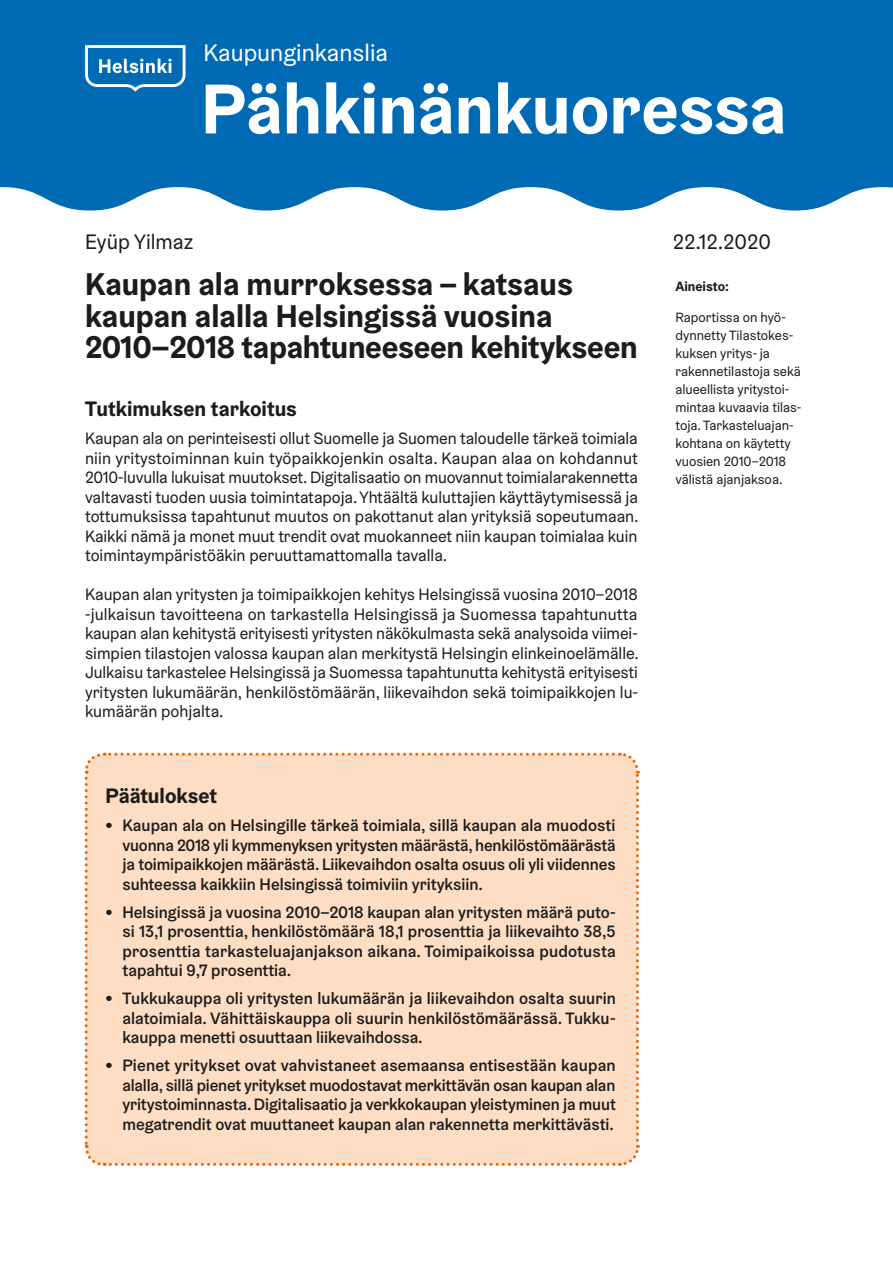
<style>
.page{position:relative;width:893px;height:1263px;background:#fff}
.page>*{position:absolute;margin:0;border:0;box-sizing:border-box;transform-origin:0 0}
.t1{font:700 70.5px "Helsinki Grotesk";color:#fff}
.H1_Pääotsikko{font:700 31.5px/31.5px "Helsinki Grotesk";color:#1c1c1b}
.t2{font:24px "Helsinki Grotesk";color:#fff}
.H2_Väliotsikko{font:700 21px "Helsinki Grotesk";color:#1c1c1b}
.Kirjoittajan_nimi_ja{font:21px "Helsinki Grotesk";color:#1c1c1b}
.Leipis{font:16.5px/19.5px "Helsinki Grotesk";color:#1c1c1b;text-align:justify}
.t3{font:500 16.5px/19.5px "Helsinki Grotesk";color:#1c1c1b;text-align:justify}
.Kirjoittajan_nimi_ja-2{font:13.5px/18px "Helsinki Grotesk";color:#1c1c1b}
.Kirjoittajan_nimi_ja-3{font:700 13.5px "Helsinki Grotesk";color:#1c1c1b}
.s1{font-weight:900;font-size:19.5px}
</style>
<div class="page">
<div style="left:0;top:0;width:893px;height:210px;background:#006ab5"></div>
<svg style="left:85px;top:45px;width:101px;height:47px"></svg>
<div style="left:84px;top:752px;width:556px;height:414px;background:#fdddc3"></div>
<h3 class="t2" style="left:203px;top:37px;width:186px">Kaupunginkanslia</h3>
<h1 class="t1" style="left:201px;top:64px;width:587px">Pähkinänkuoressa</h1>
<p class="Kirjoittajan_nimi_ja" style="left:85px;top:229px;width:110px">Eyüp Yilmaz</p>
<h1 class="H1_Pääotsikko" style="left:85px;top:268px;width:554px">Kaupan ala murroksessa – katsaus kaupan alalla Helsingissä vuosina<br>2010–2018 tapahtuneeseen kehitykseen</h1>
<h2 class="H2_Väliotsikko" style="left:85px;top:395px;width:213px">Tutkimuksen tarkoitus</h2>
<p class="Leipis" style="left:85px;top:428px;width:555px">Kaupan ala on perinteisesti ollut Suomelle ja Suomen taloudelle tärkeä toimiala niin yritystoiminnan kuin työpaikkojenkin osalta. Kaupan alaa on kohdannut 2010-luvulla lukuisat muutokset. Digitalisaatio on muovannut toimialarakennetta valtavasti tuoden uusia toimintatapoja. Yhtäältä kuluttajien käyttäytymisessä ja tottumuksissa tapahtunut muutos on pakottanut alan yrityksiä sopeutumaan.<br>Kaikki nämä ja monet muut trendit ovat muokanneet niin kaupan toimialaa kuin toimintaympäristöäkin peruuttamattomalla tavalla.</p>
<p class="Leipis" style="left:85px;top:584px;width:555px">Kaupan alan yritysten ja toimipaikkojen kehitys Helsingissä vuosina 2010–2018 -julkaisun tavoitteena on tarkastella Helsingissä ja Suomessa tapahtunutta kaupan alan kehitystä erityisesti yritysten näkökulmasta sekä analysoida viimei&shy;simpien tilastojen valossa kaupan alan merkitystä Helsingin elinkeinoelämälle.<br>Julkaisu tarkastelee Helsingissä ja Suomessa tapahtunutta kehitystä erityisesti yritysten lukumäärän, henkilöstömäärän, liikevaihdon sekä toimipaikkojen lu&shy;kumäärän pohjalta.</p>
<h2 class="H2_Väliotsikko" style="left:105px;top:782px;width:113px">Päätulokset</h2>
<p class="t3" style="left:122px;top:815px;width:495px;text-indent:-17px"><span class="s1">•</span> Kaupan ala on Helsingille tärkeä toimiala, sillä kaupan ala muodosti vuonna 2018 yli kymmenyksen yritysten määrästä, henkilöstömäärästä ja toimipaikkojen määrästä. Liikevaihdon osalta osuus oli yli viidennes suhteessa kaikkiin Helsingissä toimiviin yrityksiin.</p>
<p class="t3" style="left:122px;top:902px;width:495px;text-indent:-17px"><span class="s1">•</span> Helsingissä ja vuosina 2010–2018 kaupan alan yritysten määrä puto&shy;si 13,1 prosenttia, henkilöstömäärä 18,1 prosenttia ja liikevaihto 38,5 prosenttia tarkasteluajanjakson aikana. Toimipaikoissa pudotusta tapahtui 9,7 prosenttia.</p>
<p class="t3" style="left:122px;top:988px;width:495px;text-indent:-17px"><span class="s1">•</span> Tukkukauppa oli yritysten lukumäärän ja liikevaihdon osalta suurin alatoimiala. Vähittäiskauppa oli suurin henkilöstömäärässä. Tukku&shy;kauppa menetti osuuttaan liikevaihdossa.</p>
<p class="t3" style="left:122px;top:1055px;width:495px;text-indent:-17px"><span class="s1">•</span> Pienet yritykset ovat vahvistaneet asemaansa entisestään kaupan alalla, sillä pienet yritykset muodostavat merkittävän osan kaupan alan yritystoiminnasta. Digitalisaatio ja verkkokaupan yleistyminen ja muut megatrendit ovat muuttaneet kaupan alan rakennetta merkittävästi.</p>
<h2 class="Kirjoittajan_nimi_ja" style="left:673px;top:229px;width:99px">22.12.2020</h2>
<h2 class="Kirjoittajan_nimi_ja-3" style="left:675px;top:278px;width:55px">Aineisto:</h2>
<h2 class="Kirjoittajan_nimi_ja-2" style="left:675px;top:308px;width:128px">Raportissa on hyö&shy;dynnetty Tilastokes&shy;kuksen yritys- ja rakennetilastoja sekä alueellista yritystoi&shy;mintaa kuvaavia tilas&shy;toja. Tarkasteluajan&shy;kohtana on käytetty vuosien 2010–2018 välistä ajanjaksoa.</h2>
</div>
